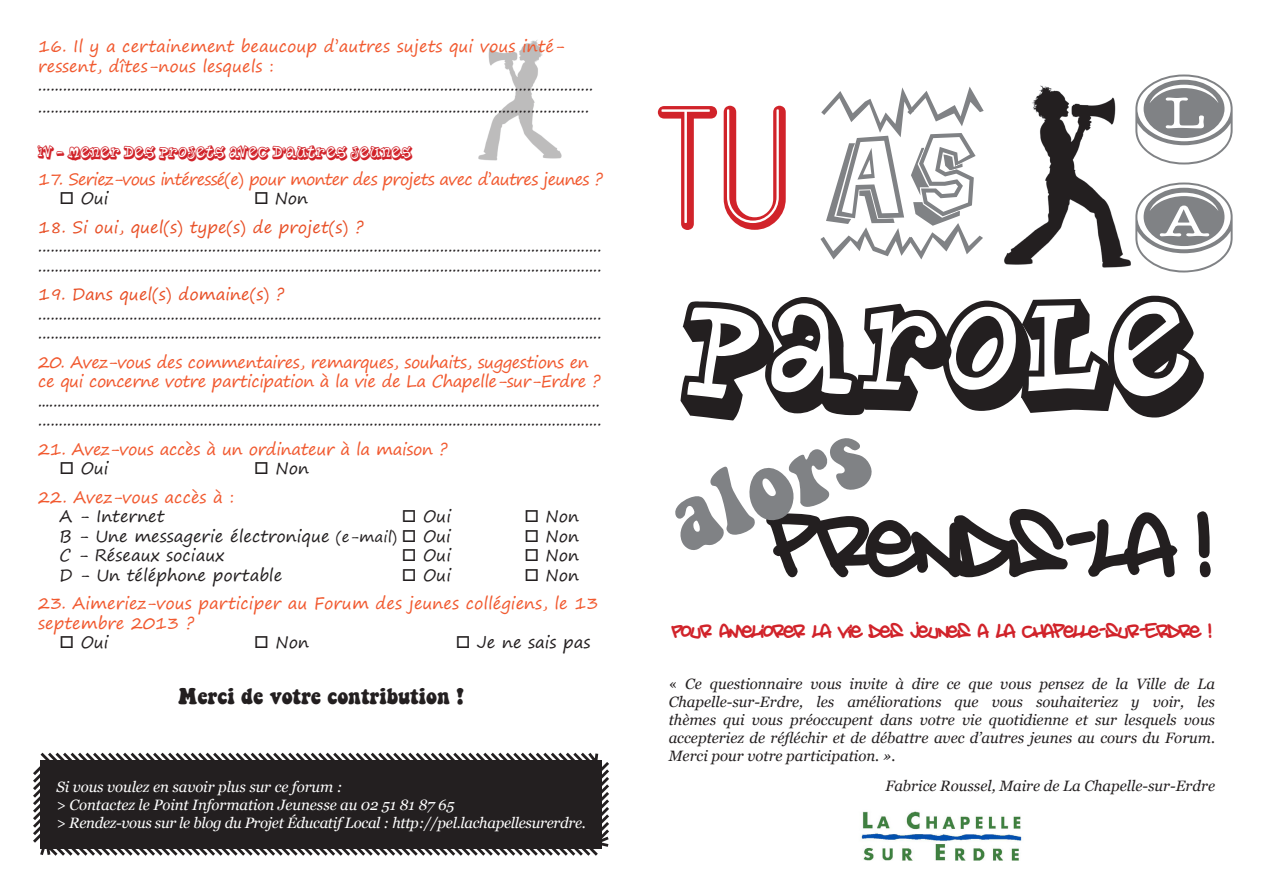
<style>
.page{position:relative;width:1263px;height:893px;background:#fff}
.page>*{position:absolute;margin:0;border:0;box-sizing:border-box;transform-origin:0 0}
.t1{font:165px "Beauty School Dropout II";color:#d1232a}
.t2{font:157.5px "Planet Benson Two";color:#231f20}
.t3{font:135px "Amsterdam Graffiti";color:#231f20}
.t4{font:90px "Keepon Truckin";color:#808285}
.t5{font:90px "Typewriter Keys";color:#808285}
.t6{font:30px "Amsterdam Graffiti";color:#d1232a}
.t7{font:21px "Keepon Truckin";color:#231f20}
.t8{font:18px "Planet Benson Two";color:#d1232a}
.t9{font:16.5px/19.5px "Segoe Print";color:#231f20}
.t10{font:16.5px/19.5px "Segoe Print";letter-spacing:-.03em;color:#f1592f}
.t11{font:16.5px/19.5px "Segoe Print";color:#f1592f}
.t12{font:16.5px "Segoe Print";letter-spacing:-.05em;color:#f1592f}
.t13{font:16.5px "Segoe Print";color:#e85027}
.t14{font:italic 15px/18px "Georgia";color:#231f20}
.t15{font:italic 15px "Georgia";letter-spacing:-.005em;color:#fff}
.s1{color:#f1592f}
.s2{font-size:15px}
.s3{font-family:"Batman Beatthehell Outta Me";font-size:135px;color:#808285}
.s4{font-style:normal}
</style>
<div class="page">
<img style="left:1004px;top:85px;width:127px;height:183px">
<svg style="left:33px;top:752px;width:576px;height:104px;background:#373435"></svg>
<img style="left:860px;top:811px;width:162px;height:49px">
<img style="left:478px;top:40px;width:84px;height:121px">
<p class="t9" style="left:38px;top:36px;width:556px"><span class="s1">16. Il y a certainement beaucoup d’autres sujets qui vous inté&shy;ressent, dîtes-nous lesquels : </span>......................................................................................................................................</p>
<p class="t9" style="left:38px;top:97px;width:552px">.....................................................................................................................................</p>
<p class="t8" style="left:38px;top:142px;width:375px">IV - MENER DES PROJETS AVEC D’AUTRES JEUNES</p>
<p class="t12" style="left:38px;top:164px;width:566px">17. Seriez-vous intéressé(e) pour monter des projets avec d’autres jeunes ?</p>
<p class="t9" style="left:60px;top:188px;width:51px">□ Oui</p>
<p class="t9" style="left:254px;top:188px;width:55px">□ Non</p>
<p class="t13" style="left:38px;top:212px;width:327px">18. Si oui, quel(s) type(s) de projet(s) ?</p>
<p class="t9" style="left:38px;top:236px;width:565px">........................................................................................................................................ ........................................................................................................................................</p>
<p class="t13" style="left:38px;top:280px;width:248px">19. Dans quel(s) domaine(s) ?</p>
<p class="t9" style="left:38px;top:304px;width:565px">........................................................................................................................................ ........................................................................................................................................</p>
<p class="t10" style="left:38px;top:352px;width:564px">20. Avez-vous des commentaires, remarques, souhaits, suggestions en ce qui concerne votre participation à la vie de La Chapelle-sur-Erdre ?</p>
<p class="t9" style="left:38px;top:391px;width:565px">........................................................................................................................................ ........................................................................................................................................</p>
<p class="t10" style="left:38px;top:439px;width:411px">21. Avez-vous accès à un ordinateur à la maison ?</p>
<p class="t9" style="left:60px;top:458px;width:51px">□ Oui</p>
<p class="t9" style="left:254px;top:458px;width:56px">□ Non</p>
<p class="t11" style="left:38px;top:487px;width:198px">22. Avez-vous accès à :</p>
<p class="t9" style="left:60px;top:506px;width:107px">A - Internet</p>
<p class="t9" style="left:402px;top:506px;width:51px">□ Oui</p>
<p class="t9" style="left:524px;top:506px;width:56px">□ Non</p>
<p class="t9" style="left:60px;top:526px;width:393px">B - Une messagerie électronique <span class="s2">(e-mail)</span> □ Oui</p>
<p class="t9" style="left:524px;top:526px;width:56px">□ Non</p>
<p class="t9" style="left:60px;top:545px;width:166px">C - Réseaux sociaux</p>
<p class="t9" style="left:402px;top:545px;width:51px">□ Oui</p>
<p class="t9" style="left:524px;top:545px;width:56px">□ Non</p>
<p class="t9" style="left:60px;top:565px;width:224px">D - Un téléphone portable</p>
<p class="t9" style="left:402px;top:565px;width:51px">□ Oui</p>
<p class="t9" style="left:524px;top:565px;width:56px">□ Non</p>
<p class="t11" style="left:38px;top:593px;width:562px">23. Aimeriez-vous participer au Forum des jeunes collégiens, le 13 septembre 2013 ?</p>
<p class="t9" style="left:60px;top:632px;width:51px">□ Oui</p>
<p class="t9" style="left:254px;top:632px;width:56px">□ Non</p>
<p class="t9" style="left:456px;top:632px;width:136px">□ Je ne sais pas</p>
<p class="t7" style="left:178px;top:687px;width:287px">Merci de votre contribution !</p>
<p class="t5" style="left:1135px;top:74px;width:99px">L</p>
<p class="t1" style="left:655px;top:65px;width:326px">TU <span class="s3">AS</span></p>
<p class="t5" style="left:1135px;top:182px;width:99px">A</p>
<p class="t2" style="left:685px;top:259px;width:516px">PAROLE</p>
<p class="t4" style="left:659px;top:487px;width:208px;rotate:-21deg">alors</p>
<p class="t3" style="left:770px;top:452px;width:442px">prends-la !</p>
<p class="t6" style="left:672px;top:610px;width:541px">Pour ameliorer la vie des jeunes a La Chapelle-sur-Erdre !</p>
<p class="t14" style="left:669px;top:674px;width:548px"><span class="s4">«</span> Ce questionnaire vous invite à dire ce que vous pensez de la Ville de La</p>
<p class="t14" style="left:669px;top:692px;width:548px">Chapelle-sur-Erdre, les améliorations que vous souhaiteriez y voir, les thèmes qui vous préoccupent dans votre vie quotidienne et sur lesquels vous</p>
<p class="t14" style="left:669px;top:728px;width:548px">accepteriez de réfléchir et de débattre avec d’autres jeunes au cours du Forum.</p>
<p class="t14" style="left:669px;top:746px;width:228px">Merci pour votre participation. ».</p>
<p class="t15" style="left:57px;top:777px;width:288px">Si vous voulez en savoir plus sur ce forum :</p>
<p class="t14" style="left:885px;top:776px;width:331px">Fabrice Roussel, Maire de La Chapelle-sur-Erdre</p>
<p class="t15" style="left:57px;top:795px;width:399px">&gt; Contactez le Point Information Jeunesse au 02 51 81 87 65</p>
<p class="t15" style="left:57px;top:813px;width:531px">&gt; Rendez-vous sur le blog du Projet Éducatif Local : http://pel.lachapellesurerdre.</p>
</div>
